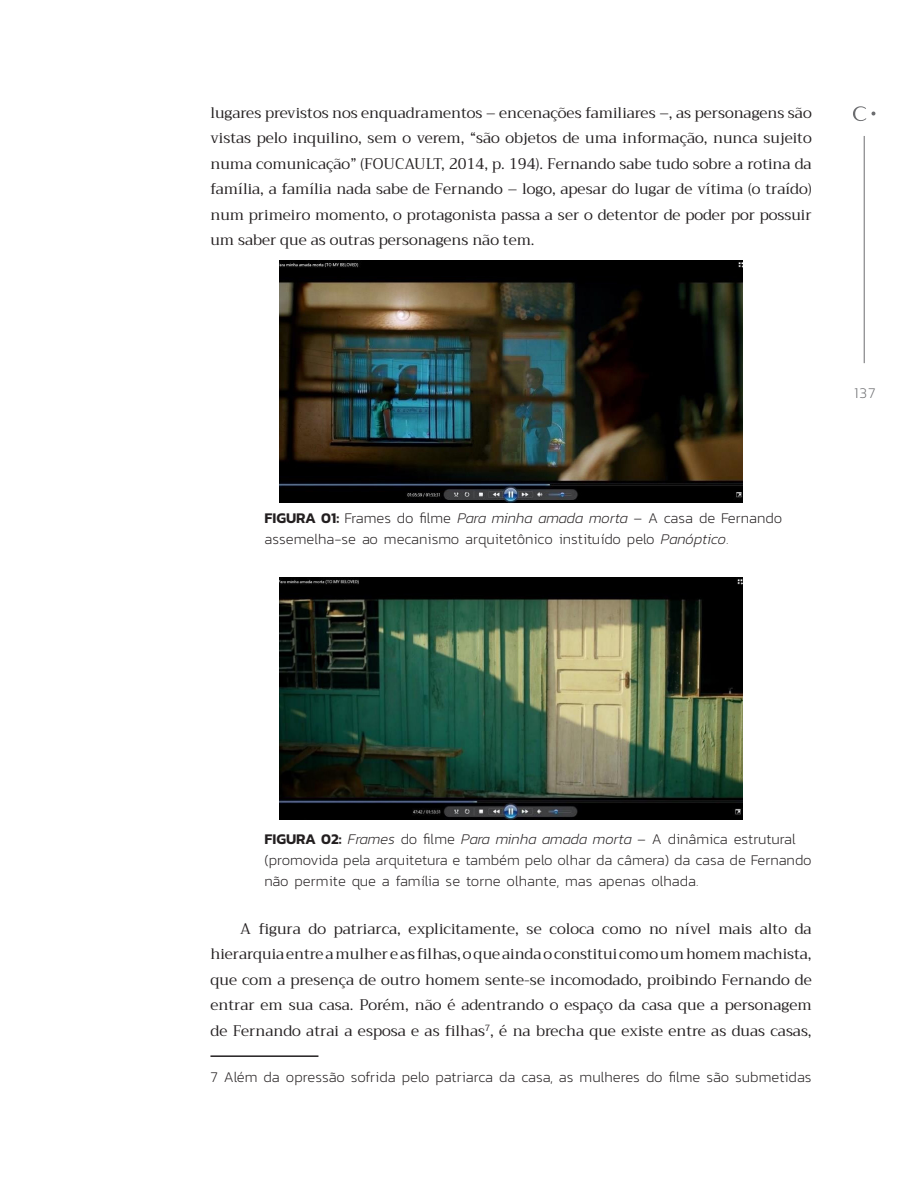
<style>
.page{position:relative;width:918px;height:1188px;background:#fff}
.page>*{position:absolute;margin:0;border:0;box-sizing:border-box;transform-origin:0 0}
.CORPO_DE_TEXTO_2020{font:15px/25.5px "Trirong";color:#231f20;text-align:justify}
.NOTA_RODAPÉ_2020-2{font:200 15px/21px "Kanit";color:#231f20}
.Body_Text{font:200 15px/21px "Kanit";color:#231f20}
.t1{font:200 15px "Kanit";color:#6c6d70}
.s1{font-weight:600}
.s2{font-style:italic}
</style>
<div class="page">
<svg style="left:853px;top:106px;width:13px;height:15px"></svg>
<hr style="left:864px;top:136px;width:1px;height:227px;background:#6c6d70">
<img style="left:279px;top:578px;width:464px;height:242px">
<hr style="left:210px;top:1055px;width:108px;height:2px;background:#231f20">
<img style="left:279px;top:260px;width:464px;height:243px">
<p class="CORPO_DE_TEXTO_2020" style="left:210px;top:100px;width:603px">lugares previstos nos enquadramentos – encenações familiares –, as personagens são vistas pelo inquilino, sem o verem, “são objetos de uma informação, nunca sujeito numa comunicação” (FOUCAULT, 2014, p. 194). Fernando sabe tudo sobre a rotina da família, a família nada sabe de Fernando – logo, apesar do lugar de vítima (o traído) num primeiro momento, o protagonista passa a ser o detentor de poder por possuir um saber que as outras personagens não tem.</p>
<p class="NOTA_RODAPÉ_2020-2" style="left:264px;top:508px;width:519px"><span class="s1">FIGURA 01:</span> Frames do filme <span class="s2">Para minha amada morta</span> – A casa de Fernando assemelha-se ao mecanismo arquitetônico instituído pelo <span class="s2">Panóptico</span>.</p>
<p class="t1" style="left:854px;top:383px;width:23px">137</p>
<p class="Body_Text" style="left:264px;top:829px;width:549px"><span class="s1">FIGURA 02:</span> <span class="s2">Frames</span> do filme <span class="s2">Para minha amada morta</span> – A dinâmica estrutural (promovida pela arquitetura e também pelo olhar da câmera) da casa de Fernando</p>
<p class="NOTA_RODAPÉ_2020-2" style="left:264px;top:871px;width:436px">não permite que a família se torne olhante, mas apenas olhada.</p>
<p class="CORPO_DE_TEXTO_2020" style="left:210px;top:916px;width:603px;text-indent:30px">A figura do patriarca, explicitamente, se coloca como no nível mais alto da hierarquia entre a mulher e as filhas, o que ainda o constitui como um homem machista, que com a presença de outro homem sente-se incomodado, proibindo Fernando de entrar em sua casa. Porém, não é adentrando o espaço da casa que a personagem de Fernando atrai a esposa e as filhas<sup>7</sup>, é na brecha que existe entre as duas casas,</p>
<p class="NOTA_RODAPÉ_2020-2" style="left:210px;top:1066px;width:603px">7 Além da opressão sofrida pelo patriarca da casa, as mulheres do filme são submetidas</p>
</div>
